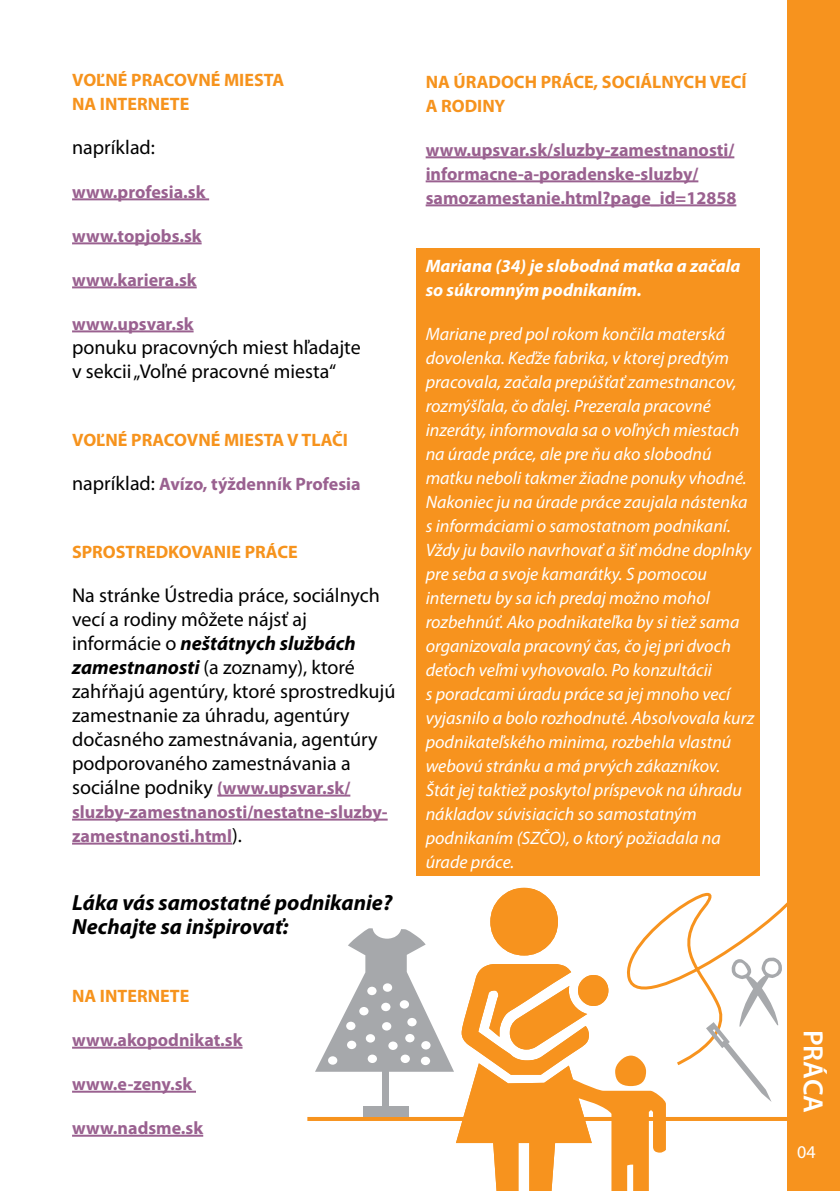
<style>
.page{position:relative;width:840px;height:1191px;background:#fff}
.page>*{position:absolute;margin:0;border:0;box-sizing:border-box;transform-origin:0 0}
.t1{font:600 28px "Myriad Pro";letter-spacing:.005em;color:#fff}
.t2{font:italic 700 22px/24px "Myriad Pro";color:#000}
.t3{font:20px/24px "Myriad Pro";color:#000}
.t4{font:italic 18px/24px "Myriad Pro";color:#fff}
.t5{font:700 18px/24px "Myriad Pro";color:#9a6190}
.t6{font:700 18px/24px "Myriad Pro";color:#f6931d}
.t7{font:italic 700 18px/24px "Myriad Pro";color:#fff}
.t8{font:18px "Myriad Pro";color:#fff}
.s1{font-weight:400;font-size:20px;color:#000}
.s2{font-weight:700;font-style:italic}
.s3{font-weight:700;font-size:18px;color:#9a6190}
</style>
<div class="page">
<div style="left:415px;top:248px;width:344px;height:627px;background:#f7931e"></div>
<div style="left:787px;top:0;width:52px;height:1191px;background:#f7931e"></div>
<svg style="left:315px;top:860px;width:472px;height:331px"></svg>
<div style="left:365px;top:1034px;width:10px;height:8px;background:#fff;border-radius:50%"></div>
<div style="left:381px;top:1002px;width:9px;height:9px;background:#fff;border-radius:50%"></div>
<div style="left:367px;top:1054px;width:10px;height:9px;background:#fff;border-radius:50%"></div>
<div style="left:382px;top:1022px;width:9px;height:8px;background:#fff;border-radius:50%"></div>
<div style="left:388px;top:1041px;width:9px;height:9px;background:#fff;border-radius:50%"></div>
<div style="left:407px;top:1018px;width:9px;height:8px;background:#fff;border-radius:50%"></div>
<div style="left:359px;top:1007px;width:9px;height:8px;background:#fff;border-radius:50%"></div>
<div style="left:382px;top:983px;width:10px;height:8px;background:#fff;border-radius:50%"></div>
<div style="left:328px;top:1056px;width:9px;height:8px;background:#fff;border-radius:50%"></div>
<div style="left:347px;top:1040px;width:9px;height:9px;background:#fff;border-radius:50%"></div>
<div style="left:367px;top:986px;width:9px;height:9px;background:#fff;border-radius:50%"></div>
<div style="left:399px;top:1000px;width:10px;height:8px;background:#fff;border-radius:50%"></div>
<div style="left:421px;top:1041px;width:9px;height:8px;background:#fff;border-radius:50%"></div>
<div style="left:400px;top:1054px;width:9px;height:9px;background:#fff;border-radius:50%"></div>
<div style="left:346px;top:1021px;width:9px;height:9px;background:#fff;border-radius:50%"></div>
<div style="left:405px;top:1034px;width:9px;height:8px;background:#fff;border-radius:50%"></div>
<svg style="left:420px;top:1056px;width:10px;height:9px"></svg>
<div style="left:382px;top:1069px;width:7px;height:46px;background:#a6a8ab"></div>
<div style="left:363px;top:1106px;width:45px;height:11px;background:#a6a8ab"></div>
<hr style="left:72px;top:198px;width:137px;height:2px;background:#9a6190">
<hr style="left:72px;top:242px;width:129px;height:2px;background:#9a6190">
<hr style="left:72px;top:286px;width:125px;height:2px;background:#9a6190">
<hr style="left:72px;top:330px;width:121px;height:2px;background:#9a6190">
<hr style="left:217px;top:794px;width:133px;height:2px;background:#9a6190">
<hr style="left:72px;top:818px;width:315px;height:2px;background:#9a6190">
<hr style="left:72px;top:842px;width:160px;height:2px;background:#9a6190">
<hr style="left:72px;top:1046px;width:170px;height:2px;background:#9a6190">
<hr style="left:72px;top:1090px;width:124px;height:2px;background:#9a6190">
<hr style="left:72px;top:1134px;width:131px;height:2px;background:#9a6190">
<hr style="left:425px;top:156px;width:309px;height:2px;background:#9a6190">
<hr style="left:425px;top:180px;width:273px;height:2px;background:#9a6190">
<hr style="left:425px;top:204px;width:311px;height:2px;background:#9a6190">
<p class="t6" style="left:72px;top:67px;width:213px">VOĽNÉ PRACOVNÉ MIESTA<br>NA INTERNETE</p>
<p class="t3" style="left:72px;top:134px;width:84px">napríklad:</p>
<p class="t5" style="left:72px;top:179px;width:135px">www.profesia.sk</p>
<p class="t5" style="left:72px;top:223px;width:131px">www.topjobs.sk</p>
<p class="t5" style="left:72px;top:267px;width:126px">www.kariera.sk</p>
<p class="t5" style="left:72px;top:311px;width:123px">www.upsvar.sk</p>
<p class="t3" style="left:72px;top:334px;width:290px">ponuku pracovných miest hľadajte v sekcii „Voľné pracovné miesta“</p>
<p class="t6" style="left:72px;top:427px;width:277px">VOĽNÉ PRACOVNÉ MIESTA V TLAČI</p>
<p class="t5" style="left:72px;top:471px;width:290px"><span class="s1">napríklad:</span> Avízo, týždenník Profesia</p>
<p class="t6" style="left:72px;top:539px;width:227px">SPROSTREDKOVANIE PRÁCE</p>
<p class="t3" style="left:72px;top:582px;width:324px">Na stránke Ústredia práce, sociálnych vecí a rodiny môžete nájsť aj informácie o <span class="s2">neštátnych službách zamestnanosti</span> (a zoznamy), ktoré zahŕňajú agentúry, ktoré sprostredkujú zamestnanie za úhradu, agentúry dočasného zamestnávania, agentúry podporovaného zamestnávania a sociálne podniky <span class="s3">(www.upsvar.sk/</span></p>
<p class="t5" style="left:72px;top:799px;width:317px">sluzby-zamestnanosti/nestatne-sluzby&shy;zamestnanosti.html<span class="s1">).</span></p>
<p class="t2" style="left:72px;top:889px;width:322px">Láka vás samostatné podnikanie?<br>Nechajte sa inšpirovať:</p>
<p class="t6" style="left:72px;top:983px;width:119px">NA INTERNETE</p>
<p class="t5" style="left:72px;top:1027px;width:172px">www.akopodnikat.sk</p>
<p class="t5" style="left:72px;top:1071px;width:122px">www.e-zeny.sk</p>
<p class="t5" style="left:72px;top:1115px;width:133px">www.nadsme.sk</p>
<p class="t6" style="left:425px;top:69px;width:322px">NA ÚRADOCH PRÁCE, SOCIÁLNYCH VECÍ<br>A RODINY</p>
<p class="t5" style="left:425px;top:137px;width:312px">www.upsvar.sk/sluzby-zamestnanosti/ informacne-a-poradenske-sluzby/ samozamestanie.html?page_id=12858</p>
<p class="t7" style="left:425px;top:253px;width:316px">Mariana (34) je slobodná matka a začala so súkromným podnikaním.</p>
<p class="t4" style="left:425px;top:321px;width:330px">Mariane pred pol rokom končila materská dovolenka. Keďže fabrika, v ktorej predtým pracovala, začala prepúšťať zamestnancov, rozmýšľala, čo ďalej. Prezerala pracovné inzeráty, informovala sa o voľných miestach na úrade práce, ale pre ňu ako slobodnú matku neboli takmer žiadne ponuky vhodné.<br>Nakoniec ju na úrade práce zaujala nástenka s informáciami o samostatnom podnikaní.<br>Vždy ju bavilo navrhovať a šiť módne doplnky pre seba a svoje kamarátky. S pomocou internetu by sa ich predaj možno mohol rozbehnúť. Ako podnikateľka by si tiež sama organizovala pracovný čas, čo jej pri dvoch deťoch veľmi vyhovovalo. Po konzultácii<br>s poradcami úradu práce sa jej mnoho vecí vyjasnilo a bolo rozhodnuté. Absolvovala kurz podnikateľského minima, rozbehla vlastnú webovú stránku a má prvých zákazníkov.<br>Štát jej taktiež poskytol príspevok na úhradu nákladov súvisiacich so samostatným podnikaním (SZČO), o ktorý požiadala na úrade práce.</p>
<h1 class="t1" style="left:830px;top:1029px;width:85px;rotate:90deg">PRÁCA</h1>
<p class="t8" style="left:796px;top:1140px;width:20px">04</p>
</div>
